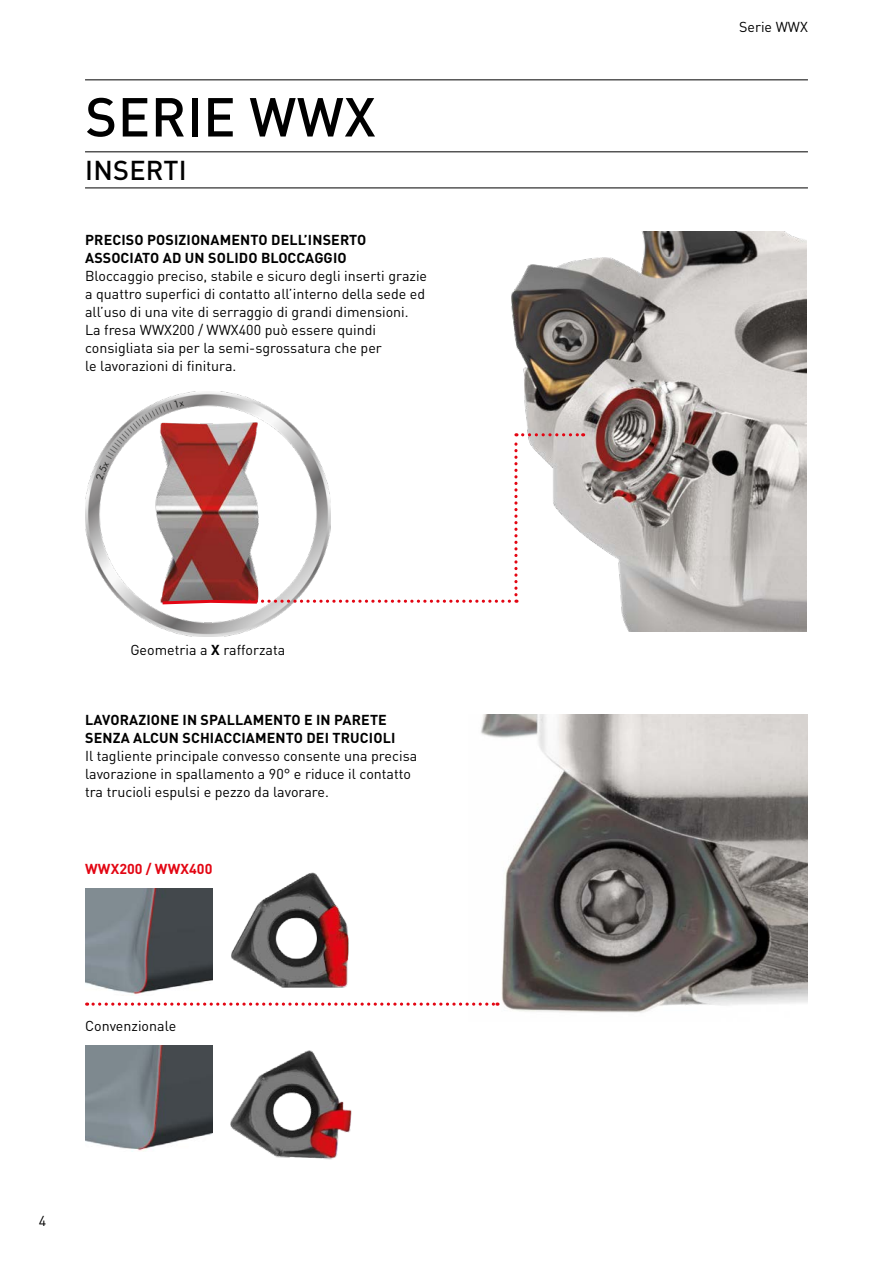
<style>
.page{position:relative;width:893px;height:1263px;background:#fff}
.page>*{position:absolute;margin:0;border:0;box-sizing:border-box;transform-origin:0 0}
.MHG_Headline_36_36pt{font:500 54px "DIN Pro";letter-spacing:.01em;color:#000}
.MHG_Subline_18_24pt{font:500 27px "DIN Pro";letter-spacing:.01em;color:#000}
.MHG_Copytex_BASE_9_5_12pt{font:14.25px/18px "DIN Pro";color:#000}
.MHG_Copytex_BASE_9_5_12pt-2{font:700 14.25px/18px "DIN Pro";letter-spacing:.01em;color:#000}
.MHG_Table_center_align_9_5_12_5pt{font:14.25px "DIN Pro";color:#000}
.MHG_Copytex_BASE_9_5_12pt-3{font:700 14.25px "DIN Pro";letter-spacing:.005em;color:#e30613}
.s1{font-weight:700}
</style>
<div class="page">
<img style="left:612px;top:231px;width:194px;height:400px">
<img style="left:511px;top:257px;width:295px;height:298px">
<img style="left:481px;top:714px;width:327px;height:299px">
<img style="left:85px;top:391px;width:216px;height:246px">
<img style="left:231px;top:872px;width:118px;height:116px">
<img style="left:230px;top:1050px;width:122px;height:110px">
<svg style="left:159px;top:433px;width:425px;height:173px"></svg>
<img style="left:85px;top:889px;width:128px;height:106px">
<img style="left:85px;top:1045px;width:128px;height:106px">
<svg style="left:87px;top:1002px;width:411px;height:4px"></svg>
<hr style="left:85px;top:188px;width:723px;height:1px;background:#000">
<hr style="left:85px;top:79px;width:723px;height:1px;background:#000">
<hr style="left:85px;top:151px;width:723px;height:1px;background:#000">
<p class="MHG_Headline_36_36pt" style="left:85px;top:73px;width:292px">SERIE WWX</p>
<p class="MHG_Subline_18_24pt" style="left:85px;top:148px;width:103px">INSERTI</p>
<p class="MHG_Copytex_BASE_9_5_12pt-2" style="left:85px;top:229px;width:283px">PRECISO POSIZIONAMENTO DELL’INSERTO<br>ASSOCIATO AD UN SOLIDO BLOCCAGGIO</p>
<p class="MHG_Copytex_BASE_9_5_12pt" style="left:85px;top:265px;width:344px">Bloccaggio preciso, stabile e sicuro degli inserti grazie a quattro superfici di contatto all’interno della sede ed all’uso di una vite di serraggio di grandi dimensioni.</p>
<p class="MHG_Copytex_BASE_9_5_12pt" style="left:85px;top:319px;width:298px">La fresa WWX200 / WWX400 può essere quindi consigliata sia per la semi-sgrossatura che per le lavorazioni di finitura.</p>
<p class="MHG_Table_center_align_9_5_12_5pt" style="left:130px;top:638px;width:156px">Geometria a <span class="s1">X</span> rafforzata</p>
<p class="MHG_Copytex_BASE_9_5_12pt-2" style="left:85px;top:709px;width:312px">LAVORAZIONE IN SPALLAMENTO E IN PARETE<br>SENZA ALCUN SCHIACCIAMENTO DEI TRUCIOLI</p>
<p class="MHG_Copytex_BASE_9_5_12pt" style="left:85px;top:746px;width:334px">Il tagliente principale convesso consente una precisa lavorazione in spallamento a 90° e riduce il contatto tra trucioli espulsi e pezzo da lavorare.</p>
<p class="MHG_Copytex_BASE_9_5_12pt-3" style="left:85px;top:857px;width:129px">WWX200 / WWX400</p>
<p class="MHG_Copytex_BASE_9_5_12pt" style="left:85px;top:1016px;width:93px">Convenzionale</p>
<p class="MHG_Copytex_BASE_9_5_12pt" style="left:39px;top:1210px;width:9px">4</p>
<p class="MHG_Copytex_BASE_9_5_12pt" style="left:739px;top:17px;width:70px">Serie WWX</p>
</div>
